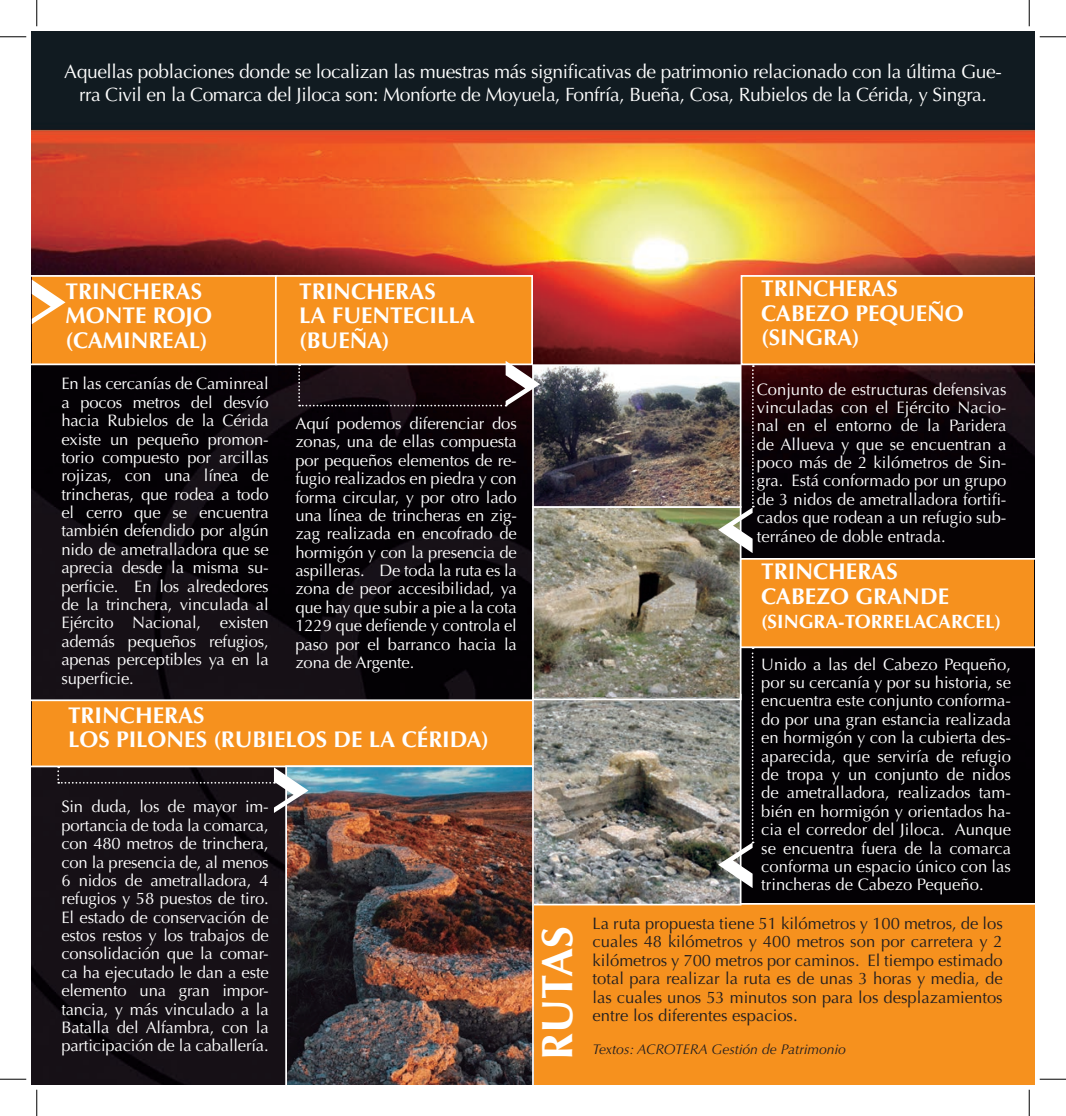
<style>
.page{position:relative;width:1066px;height:1116px;background:#fff}
.page>*{position:absolute;margin:0;border:0;box-sizing:border-box;transform-origin:0 0}
.t1{font:700 43.75px "Optima LT Std";color:#fff}
.t2{font:700 22.75px/24.5px "Optima LT Std";color:#fff}
.t3{font:19.25px/23.1px "Optima LT Std";letter-spacing:-.02em;color:#fff;text-align:center}
.t4{font:700 19.25px "Optima LT Std";color:#fff}
.t5{font:16.62px/18.4px "Optima LT Std";letter-spacing:-.01em;color:#fff;text-align:justify}
.t6{font:16.62px/18.4px "Optima LT Std";color:#231f20;text-align:justify}
.t7{font:italic 14px "Optima LT Std";color:#231f20}
</style>
<div class="page">
<img style="left:32px;top:32px;width:1002px;height:1051px">
<div style="left:534px;top:902px;width:500px;height:181px;background:#f6911e"></div>
<div style="left:275px;top:275px;width:258px;height:90px;background:#f6911e;border:2px solid #fff"></div>
<img style="left:535px;top:696px;width:203px;height:206px">
<img style="left:535px;top:367px;width:183px;height:329px">
<div style="left:532px;top:506px;width:209px;height:194px;border:2px solid #fff"></div>
<div style="left:532px;top:364px;width:209px;height:144px;border:2px solid #fff"></div>
<img style="left:285px;top:812px;width:249px;height:271px">
<svg style="left:32px;top:275px;width:245px;height:90px;background:#f6972b"></svg>
<svg style="left:718px;top:275px;width:316px;height:612px;background:#533317"></svg>
<svg style="left:298px;top:361px;width:242px;height:45px;background:#3f2b2a"></svg>
<svg style="left:32px;top:699px;width:502px;height:113px;background:#ad773a"></svg>
<svg style="left:0;top:36px;width:26px;height:1px"></svg>
<svg style="left:1039px;top:36px;width:27px;height:1px"></svg>
<svg style="left:0;top:1078px;width:26px;height:1px"></svg>
<svg style="left:1039px;top:1078px;width:27px;height:1px"></svg>
<svg style="left:36px;top:0;width:1px;height:26px"></svg>
<svg style="left:36px;top:1089px;width:1px;height:26px"></svg>
<svg style="left:1029px;top:0;width:1px;height:26px"></svg>
<svg style="left:1029px;top:1089px;width:1px;height:26px"></svg>
<p class="t3" style="left:64px;top:60px;width:939px">Aquellas poblaciones donde se localizan las muestras más significativas de patrimonio relacionado con la última Gue&shy;rra Civil en la Comarca del Jiloca son: Monforte de Moyuela, Fonfría, Bueña, Cosa, Rubielos de la Cérida, y Singra.</p>
<h2 class="t2" style="left:65px;top:279px;width:148px">TRINCHERAS<br>MONTE ROJO (CAMINREAL)</h2>
<h2 class="t2" style="left:761px;top:276px;width:204px">TRINCHERAS<br>CABEZO PEQUEÑO (SINGRA)</h2>
<h2 class="t2" style="left:299px;top:279px;width:177px">TRINCHERAS<br>LA FUENTECILLA (BUEÑA)</h2>
<p class="t5" style="left:61px;top:375px;width:209px">En las cercanías de Caminreal a pocos metros del desvío hacia Rubielos de la Cérida existe un pequeño promon&shy;torio compuesto por arcillas rojizas, con una línea de trincheras, que rodea a todo el cerro que se encuentra también defendido por algún nido de ametralladora que se aprecia desde la misma su&shy;perficie. En los alrededores de la trinchera, vinculada al Ejército Nacional, existen además pequeños refugios, apenas perceptibles ya en la superficie.</p>
<p class="t5" style="left:295px;top:414px;width:223px">Aquí podemos diferenciar dos zonas, una de ellas compuesta por pequeños elementos de re&shy;fugio realizados en piedra y con forma circular, y por otro lado una línea de trincheras en zig&shy;zag realizada en encofrado de hormigón y con la presencia de aspilleras. De toda la ruta es la zona de peor accesibilidad, ya que hay que subir a pie a la cota 1229 que defiende y controla el paso por el barranco hacia la zona de Argente.</p>
<h2 class="t2" style="left:68px;top:702px;width:423px">TRINCHERAS<br>LOS PILONES (RUBIELOS DE LA CÉRIDA)</h2>
<p class="t5" style="left:61px;top:797px;width:209px">Sin duda, los de mayor im&shy;portancia de toda la comarca, con 480 metros de trinchera, con la presencia de, al menos 6 nidos de ametralladora, 4 refugios y 58 puestos de tiro.<br>El estado de conservación de estos restos y los trabajos de consolidación que la comar&shy;ca ha ejecutado le dan a este elemento una gran impor&shy;tancia, y más vinculado a la Batalla del Alfambra, con la participación de la caballería.</p>
<p class="t5" style="left:756px;top:380px;width:251px">Conjunto de estructuras defensivas vinculadas con el Ejército Nacio&shy;nal en el entorno de la Paridera de Allueva y que se encuentran a poco más de 2 kilómetros de Sin&shy;gra. Está conformado por un grupo de 3 nidos de ametralladora fortifi&shy;cados que rodean a un refugio sub&shy;terráneo de doble entrada.</p>
<h2 class="t2" style="left:761px;top:559px;width:189px">TRINCHERAS<br>CABEZO GRANDE</h2>
<p class="t4" style="left:761px;top:610px;width:241px">(SINGRA-TORRELACARCEL)</p>
<p class="t5" style="left:761px;top:655px;width:251px">Unido a las del Cabezo Pequeño, por su cercanía y por su historia, se encuentra este conjunto conforma&shy;do por una gran estancia realizada en hormigón y con la cubierta des&shy;aparecida, que serviría de refugio de tropa y un conjunto de nidos de ametralladora, realizados tam&shy;bién en hormigón y orientados ha&shy;cia el corredor del Jiloca. Aunque se encuentra fuera de la comarca conforma un espacio único con las trincheras de Cabezo Pequeño.</p>
<h1 class="t1" style="left:532px;top:1059px;width:135px;rotate:-90deg">RUTAS</h1>
<p class="t6" style="left:592px;top:914px;width:412px">La ruta propuesta tiene 51 kilómetros y 100 metros, de los cuales 48 kilómetros y 400 metros son por carretera y 2 kilómetros y 700 metros por caminos. El tiempo estimado total para realizar la ruta es de unas 3 horas y media, de las cuales unos 53 minutos son para los desplazamientos entre los diferentes espacios.</p>
<p class="t7" style="left:592px;top:1040px;width:255px">Textos: ACROTERA Gestión de Patrimonio</p>
</div>
